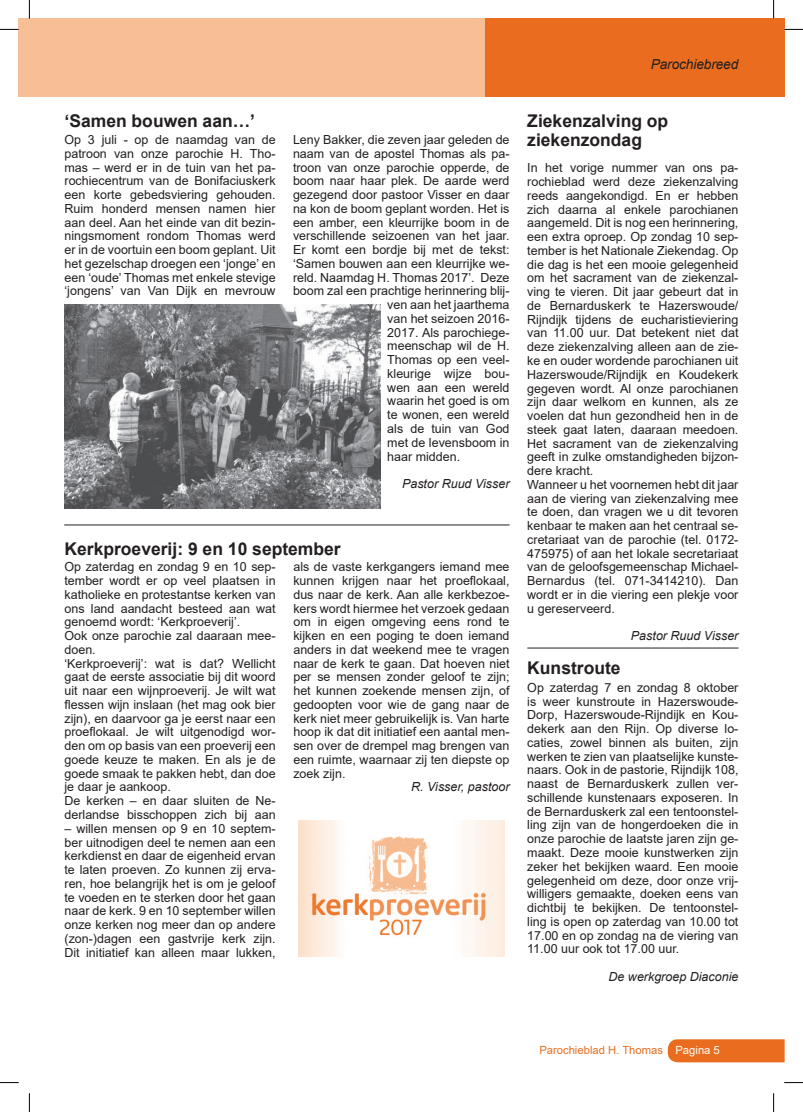
<style>
.page{position:relative;width:803px;height:1112px;background:#fff}
.page>*{position:absolute;margin:0;border:0;box-sizing:border-box;transform-origin:0 0}
.t1{font:700 17.5px/18.8px "Arial";color:#231f20}
.t2{font:italic 13.75px "Arial";letter-spacing:-.01em;color:#231f20}
.t3{font:12.5px/13.8px "Arial";color:#231f20;text-align:justify}
.t4{font:italic 12.5px "Arial";color:#231f20}
.t5{font:11.25px "Arial";color:#ea6d1f}
.s1{color:#fff}
</style>
<div class="page">
<div style="left:19px;top:19px;width:473px;height:78px;background:#f7bf96"></div>
<div style="left:485px;top:19px;width:299px;height:78px;background:#ea6d1f"></div>
<div style="left:668px;top:1039px;width:116px;height:23px;background:#ea6d1f"></div>
<img style="left:64px;top:304px;width:316px;height:204px">
<hr style="left:64px;top:524px;width:445px;height:1px;background:#231f20">
<hr style="left:527px;top:647px;width:211px;height:1px;background:#231f20">
<img style="left:298px;top:820px;width:206px;height:136px">
<svg style="left:0;top:29px;width:19px;height:1px"></svg>
<svg style="left:784px;top:29px;width:19px;height:1px"></svg>
<svg style="left:0;top:1082px;width:19px;height:1px"></svg>
<svg style="left:784px;top:1082px;width:19px;height:1px"></svg>
<svg style="left:29px;top:0;width:1px;height:19px"></svg>
<svg style="left:29px;top:1093px;width:1px;height:18px"></svg>
<svg style="left:773px;top:0;width:1px;height:19px"></svg>
<svg style="left:773px;top:1093px;width:1px;height:18px"></svg>
<p class="t2" style="left:651px;top:55px;width:89px">Parochiebreed</p>
<h1 class="t1" style="left:65px;top:112px;width:192px">‘Samen bouwen aan…’</h1>
<p class="t3" style="left:65px;top:133px;width:213px">Op 3 juli - op de naamdag van de patroon van onze parochie H. Tho&shy;mas – werd er in de tuin van het pa&shy;rochiecentrum van de Bonifaciuskerk een korte gebedsviering gehouden.<br>Ruim honderd mensen namen hier aan deel. Aan het einde van dit bezin&shy;ningsmoment rondom Thomas werd er in de voortuin een boom geplant. Uit het gezelschap droegen een ‘jonge’ en een ‘oude’ Thomas met enkele stevige ‘jongens’ van Van Dijk en mevrouw</p>
<p class="t3" style="left:293px;top:133px;width:218px">Leny Bakker, die zeven jaar geleden de</p>
<p class="t3" style="left:293px;top:146px;width:218px">naam van de apostel Thomas als pa-</p>
<p class="t3" style="left:293px;top:160px;width:218px">troon van onze parochie opperde, de</p>
<p class="t3" style="left:293px;top:174px;width:218px">boom naar haar plek. De aarde werd</p>
<p class="t3" style="left:293px;top:188px;width:218px">gezegend door pastoor Visser en daar</p>
<p class="t3" style="left:293px;top:201px;width:218px">na kon de boom geplant worden. Het is</p>
<p class="t3" style="left:293px;top:215px;width:218px">een amber, een kleurrijke boom in de</p>
<p class="t3" style="left:293px;top:229px;width:218px">verschillende seizoenen van het jaar.</p>
<p class="t3" style="left:293px;top:243px;width:218px">Er komt een bordje bij met de tekst:</p>
<p class="t3" style="left:293px;top:256px;width:218px">‘Samen bouwen aan een kleurrijke we-</p>
<p class="t3" style="left:293px;top:270px;width:218px">reld. Naamdag H. Thomas 2017’. Deze</p>
<p class="t3" style="left:293px;top:284px;width:218px">boom zal een prachtige herinnering blij-</p>
<p class="t3" style="left:387px;top:298px;width:124px">ven aan het jaarthema</p>
<p class="t3" style="left:387px;top:311px;width:124px">van het seizoen 2016-</p>
<p class="t3" style="left:387px;top:325px;width:124px">2017. Als parochiege-</p>
<p class="t3" style="left:387px;top:339px;width:124px">meenschap wil de H.</p>
<p class="t3" style="left:387px;top:353px;width:124px">Thomas op een veel-</p>
<p class="t3" style="left:387px;top:366px;width:124px">kleurige wijze bou-</p>
<p class="t3" style="left:387px;top:380px;width:124px">wen aan een wereld</p>
<p class="t3" style="left:387px;top:394px;width:124px">waarin het goed is om</p>
<p class="t3" style="left:387px;top:408px;width:124px">te wonen, een wereld</p>
<p class="t3" style="left:387px;top:421px;width:124px">als de tuin van God</p>
<p class="t3" style="left:387px;top:435px;width:124px">met de levensboom in</p>
<p class="t3" style="left:387px;top:449px;width:74px">haar midden.</p>
<p class="t4" style="left:402px;top:475px;width:109px">Pastor Ruud Visser</p>
<h1 class="t1" style="left:65px;top:539px;width:278px">Kerkproeverij: 9 en 10 september</h1>
<p class="t3" style="left:65px;top:560px;width:213px;text-align:left">Op zaterdag en zondag 9 en 10 sep&shy;tember wordt er op veel plaatsen in katholieke en protestantse kerken van ons land aandacht besteed aan wat genoemd wordt: ‘Kerkproeverij’.<br>Ook onze parochie zal daaraan mee&shy;doen.<br>‘Kerkproeverij’: wat is dat? Wellicht gaat de eerste associatie bij dit woord uit naar een wijnproeverij. Je wilt wat flessen wijn inslaan (het mag ook bier zijn), en daarvoor ga je eerst naar een proeflokaal. Je wilt uitgenodigd wor&shy;den om op basis van een proeverij een goede keuze te maken. En als je de goede smaak te pakken hebt, dan doe je daar je aankoop.<br>De kerken – en daar sluiten de Ne&shy;derlandse bisschoppen zich bij aan</p>
<p class="t3" style="left:65px;top:821px;width:213px">– willen mensen op 9 en 10 septem&shy;ber uitnodigen deel te nemen aan een kerkdienst en daar de eigenheid ervan te laten proeven. Zo kunnen zij erva&shy;ren, hoe belangrijk het is om je geloof te voeden en te sterken door het gaan naar de kerk. 9 en 10 september willen onze kerken nog meer dan op andere (zon-)dagen een gastvrije kerk zijn.<br>Dit initiatief kan alleen maar lukken,</p>
<p class="t3" style="left:293px;top:560px;width:218px">als de vaste kerkgangers iemand mee kunnen krijgen naar het proeflokaal, dus naar de kerk. Aan alle kerkbezoe&shy;kers wordt hiermee het verzoek gedaan om in eigen omgeving eens rond te kijken en een poging te doen iemand anders in dat weekend mee te vragen naar de kerk te gaan. Dat hoeven niet per se mensen zonder geloof te zijn; het kunnen zoekende mensen zijn, of gedoopten voor wie de gang naar de kerk niet meer gebruikelijk is. Van harte hoop ik dat dit initiatief een aantal men&shy;sen over de drempel mag brengen van een ruimte, waarnaar zij ten diepste op zoek zijn.</p>
<p class="t4" style="left:411px;top:778px;width:100px">R. Visser, pastoor</p>
<h1 class="t1" style="left:527px;top:112px;width:143px">Ziekenzalving op ziekenzondag</h1>
<p class="t3" style="left:527px;top:161px;width:213px;text-align:left">In het vorige nummer van ons pa&shy;rochieblad werd deze ziekenzalving reeds aangekondigd. En er hebben zich daarna al enkele parochianen aangemeld. Dit is nog een herinnering, een extra oproep. Op zondag 10 sep&shy;tember is het Nationale Ziekendag. Op die dag is het een mooie gelegenheid om het sacrament van de ziekenzal&shy;ving te vieren. Dit jaar gebeurt dat in de Bernarduskerk te Hazerswoude/ Rijndijk tijdens de eucharistieviering van 11.00 uur. Dat betekent niet dat deze ziekenzalving alleen aan de zie&shy;ke en ouder wordende parochianen uit Hazerswoude/Rijndijk en Koudekerk gegeven wordt. Al onze parochianen zijn daar welkom en kunnen, als ze voelen dat hun gezondheid hen in de steek gaat laten, daaraan meedoen.<br>Het sacrament van de ziekenzalving geeft in zulke omstandigheden bijzon&shy;dere kracht.<br>Wanneer u het voornemen hebt dit jaar aan de viering van ziekenzalving mee te doen, dan vragen we u dit tevoren kenbaar te maken aan het centraal se&shy;cretariaat van de parochie (tel. 0172- 475975) of aan het lokale secretariaat van de geloofsgemeenschap Michael-Bernardus (tel. 071-3414210). Dan wordt er in die viering een plekje voor u gereserveerd.</p>
<p class="t4" style="left:631px;top:627px;width:109px">Pastor Ruud Visser</p>
<h1 class="t1" style="left:527px;top:658px;width:95px">Kunstroute</h1>
<p class="t3" style="left:527px;top:680px;width:213px">Op zaterdag 7 en zondag 8 oktober is weer kunstroute in Hazerswoude-Dorp, Hazerswoude-Rijndijk en Kou&shy;dekerk aan den Rijn. Op diverse lo&shy;caties, zowel binnen als buiten, zijn werken te zien van plaatselijke kunste&shy;naars. Ook in de pastorie, Rijndijk 108, naast de Bernarduskerk zullen ver&shy;schillende kunstenaars exposeren. In de Bernarduskerk zal een tentoonstel&shy;ling zijn van de hongerdoeken die in onze parochie de laatste jaren zijn ge&shy;maakt. Deze mooie kunstwerken zijn zeker het bekijken waard. Een mooie gelegenheid om deze, door onze vrij&shy;willigers gemaakte, doeken eens van dichtbij te bekijken. De tentoonstel&shy;ling is open op zaterdag van 10.00 tot 17.00 en op zondag na de viering van 11.00 uur ook tot 17.00 uur.</p>
<p class="t4" style="left:608px;top:968px;width:131px">De werkgroep Diaconie</p>
<p class="t5" style="left:539px;top:1042px;width:182px">Parochieblad H. Thomas <span class="s1">Pagina 5</span></p>
</div>
